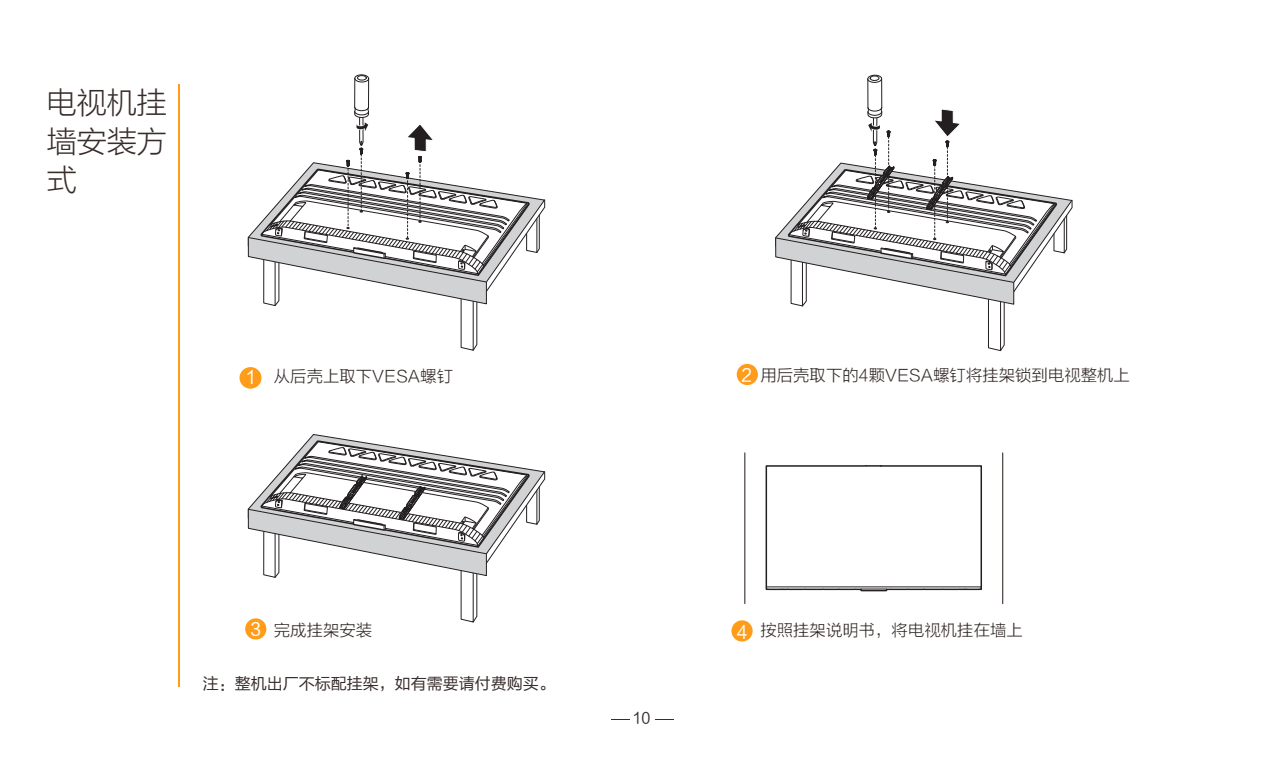
<style>
.page{position:relative;width:1282px;height:783px;background:#fff}
.page>*{position:absolute;margin:0;border:0;box-sizing:border-box;transform-origin:0 0}
.t1{font:30px/38.4px "FZLTXHK GBK1 0";color:#382d2b;text-align:justify}
.t2{font:16.4px "FZLTXHK";color:#362d2c}
.t3{font:16px "FZLTHJW GB1 0";color:#382d2b}
.t4{font:15px "FZLTH YS GB2312";color:#382d2b}
.s1{font-family:"LTHYSZK";font-size:17.4px;color:#fff}
</style>
<div class="page">
<svg style="left:239px;top:367px;width:22px;height:21px"></svg>
<div style="left:736px;top:364px;width:21px;height:21px;background:#ff9d1b;border-radius:50%"></div>
<div style="left:240px;top:367px;width:21px;height:21px;background:#ff9d1b;border-radius:50%"></div>
<svg style="left:611px;top:719px;width:18px;height:1px"></svg>
<svg style="left:655px;top:719px;width:19px;height:1px"></svg>
<hr style="left:178px;top:84px;width:2px;height:602px;background:#ff9d1b">
<div style="left:245px;top:618px;width:21px;height:21px;background:#ff9d1b;border-radius:50%"></div>
<div style="left:731px;top:620px;width:21px;height:21px;background:#ff9d1b;border-radius:50%"></div>
<hr style="left:744px;top:452px;width:1px;height:151px;background:#221713">
<hr style="left:1002px;top:452px;width:1px;height:151px;background:#221713">
<svg style="left:765px;top:465px;width:217px;height:127px"></svg>
<svg style="left:247px;top:434px;width:299px;height:94px"></svg>
<svg style="left:248px;top:440px;width:297px;height:182px"></svg>
<svg style="left:775px;top:74px;width:297px;height:278px"></svg>
<svg style="left:248px;top:74px;width:297px;height:315px"></svg>
<h1 class="t1" style="left:47px;top:85px;width:121px">电视机挂墙安装方式</h1>
<p class="t2" style="left:245px;top:367px;width:209px"><span class="s1">1</span> 从后壳上取下VESA螺钉</p>
<p class="t2" style="left:741px;top:366px;width:390px"><span class="s1">2</span> 用后壳取下的4颗VESA螺钉将挂架锁到电视整机上</p>
<p class="t2" style="left:250px;top:620px;width:123px"><span class="s1">3</span> 完成挂架安装</p>
<p class="t2" style="left:736px;top:620px;width:288px"><span class="s1">4</span> 按照挂架说明书，将电视机挂在墙上</p>
<p class="t3" style="left:203px;top:674px;width:353px">注：整机出厂不标配挂架，如有需要请付费购买。</p>
<p class="t4" style="left:632px;top:709px;width:19px">10</p>
</div>
